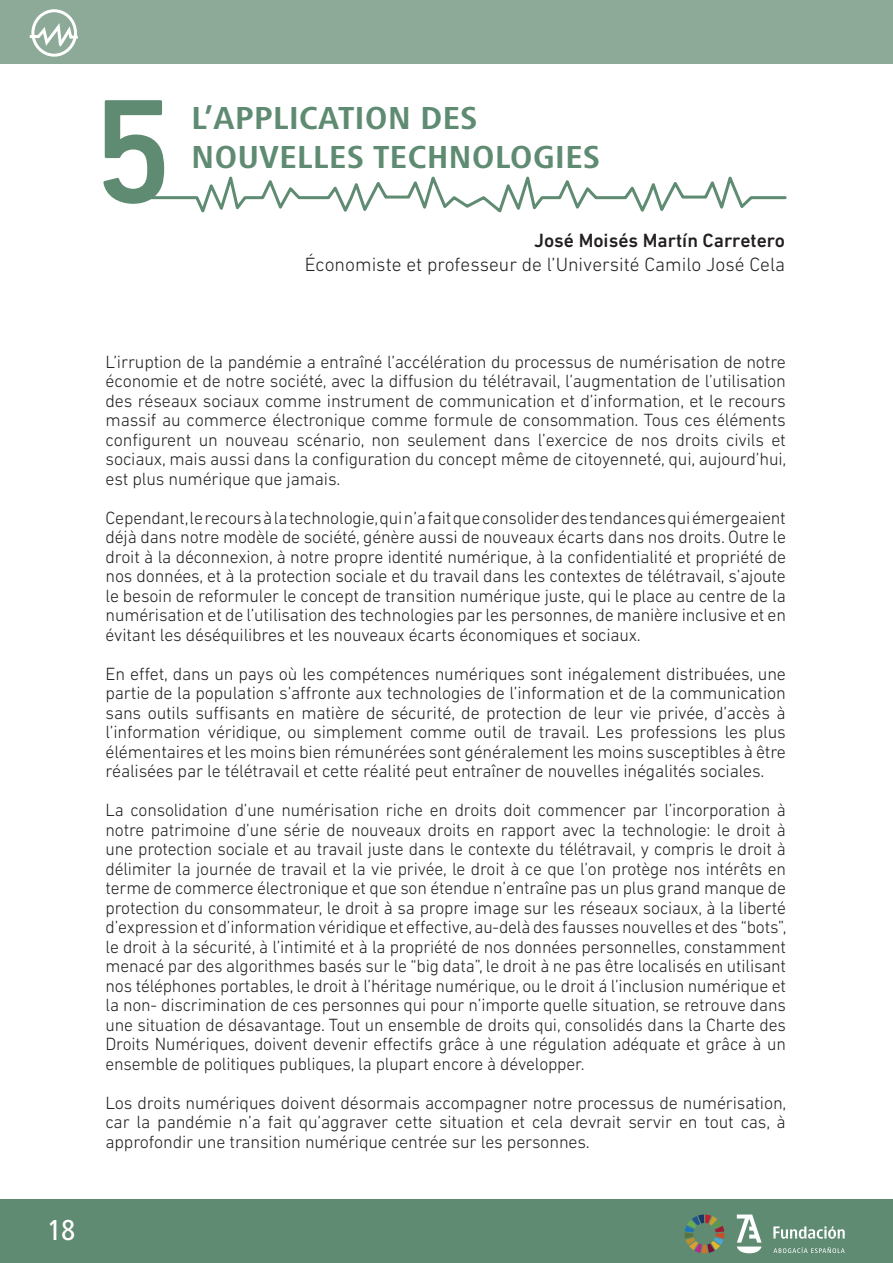
<style>
.page{position:relative;width:893px;height:1263px;background:#fff}
.page>*{position:absolute;margin:0;border:0;box-sizing:border-box;transform-origin:0 0}
.t1{font:500 150px "DIN Next LT Pro";color:#5f8b72}
.t2{font:700 condensed 33px/39px "Frutiger Next Pro";color:#5f8b72;scale:1.13 1}
.t3{font:500 condensed 30px "Frutiger Next Pro";color:#fff}
.t4{font:300 19.5px "DIN Next LT Pro";color:#231f20}
.t5{font:500 19.5px "DIN Next LT Pro";color:#231f20}
.t6{font:300 18px/19.5px "DIN Next LT Pro";letter-spacing:-.01em;color:#231f20;text-align:justify}
</style>
<div class="page">
<div style="left:0;top:1199px;width:893px;height:64px;background:#5f8b72"></div>
<div style="left:0;top:0;width:893px;height:64px;background:#8caa97"></div>
<div style="left:31px;top:9px;width:46px;height:48px;border:3px solid #fff;border-radius:50%"></div>
<svg style="left:29px;top:22px;width:49px;height:28px"></svg>
<svg style="left:737px;top:1214px;width:25px;height:39px"></svg>
<svg style="left:773px;top:1226px;width:72px;height:13px"></svg>
<svg style="left:773px;top:1247px;width:72px;height:6px"></svg>
<svg style="left:685px;top:1214px;width:39px;height:39px"></svg>
<svg style="left:129px;top:176px;width:658px;height:37px"></svg>
<h1 class="t1" style="left:91px;top:64px;width:84px">5</h1>
<h2 class="t2" style="left:191px;top:99px;width:364px">L’APPLICATION DES<br>NOUVELLES TECHNOLOGIES</h2>
<p class="t5" style="left:534px;top:229px;width:253px">José Moisés Martín Carretero</p>
<p class="t4" style="left:305px;top:253px;width:482px">Économiste et professeur de l’Université Camilo José Cela</p>
<h3 class="t3" style="left:47px;top:1213px;width:30px">18</h3>
<p class="t6" style="left:106px;top:351px;width:682px">L’irruption de la pandémie a entraîné l’accélération du processus de numérisation de notre économie et de notre société, avec la diffusion du télétravail, l’augmentation de l’utilisation des réseaux sociaux comme instrument de communication et d’information, et le recours massif au commerce électronique comme formule de consommation. Tous ces éléments configurent un nouveau scénario, non seulement dans l’exercice de nos droits civils et sociaux, mais aussi dans la configuration du concept même de citoyenneté, qui, aujourd’hui, est plus numérique que jamais.</p>
<p class="t6" style="left:106px;top:507px;width:682px">Cependant, le recours à la technologie, qui n’a fait que consolider des tendances qui émergeaient déjà dans notre modèle de société, génère aussi de nouveaux écarts dans nos droits. Outre le droit à la déconnexion, à notre propre identité numérique, à la confidentialité et propriété de nos données, et à la protection sociale et du travail dans les contextes de télétravail, s’ajoute le besoin de reformuler le concept de transition numérique juste, qui le place au centre de la numérisation et de l’utilisation des technologies par les personnes, de manière inclusive et en évitant les déséquilibres et les nouveaux écarts économiques et sociaux.</p>
<p class="t6" style="left:106px;top:663px;width:682px">En effet, dans un pays où les compétences numériques sont inégalement distribuées, une partie de la population s’affronte aux technologies de l’information et de la communication sans outils suffisants en matière de sécurité, de protection de leur vie privée, d’accès à l’information véridique, ou simplement comme outil de travail. Les professions les plus élémentaires et les moins bien rémunérées sont généralement les moins susceptibles à être réalisées par le télétravail et cette réalité peut entraîner de nouvelles inégalités sociales.</p>
<p class="t6" style="left:106px;top:800px;width:682px">La consolidation d’une numérisation riche en droits doit commencer par l’incorporation à notre patrimoine d’une série de nouveaux droits en rapport avec la technologie: le droit à une protection sociale et au travail juste dans le contexte du télétravail, y compris le droit à délimiter la journée de travail et la vie privée, le droit à ce que l’on protège nos intérêts en terme de commerce électronique et que son étendue n’entraîne pas un plus grand manque de protection du consommateur, le droit à sa propre image sur les réseaux sociaux, à la liberté d’expression et d’information véridique et effective, au-delà des fausses nouvelles et des “bots”, le droit à la sécurité, à l’intimité et à la propriété de nos données personnelles, constamment menacé par des algorithmes basés sur le “big data”, le droit à ne pas être localisés en utilisant nos téléphones portables, le droit à l’héritage numérique, ou le droit á l’inclusion numérique et la non- discrimination de ces personnes qui pour n’importe quelle situation, se retrouve dans une situation de désavantage. Tout un ensemble de droits qui, consolidés dans la Charte des Droits Numériques, doivent devenir effectifs grâce à une régulation adéquate et grâce à un ensemble de politiques publiques, la plupart encore à développer.</p>
<p class="t6" style="left:106px;top:1092px;width:682px">Los droits numériques doivent désormais accompagner notre processus de numérisation, car la pandémie n’a fait qu’aggraver cette situation et cela devrait servir en tout cas, à approfondir une transition numérique centrée sur les personnes.</p>
</div>
